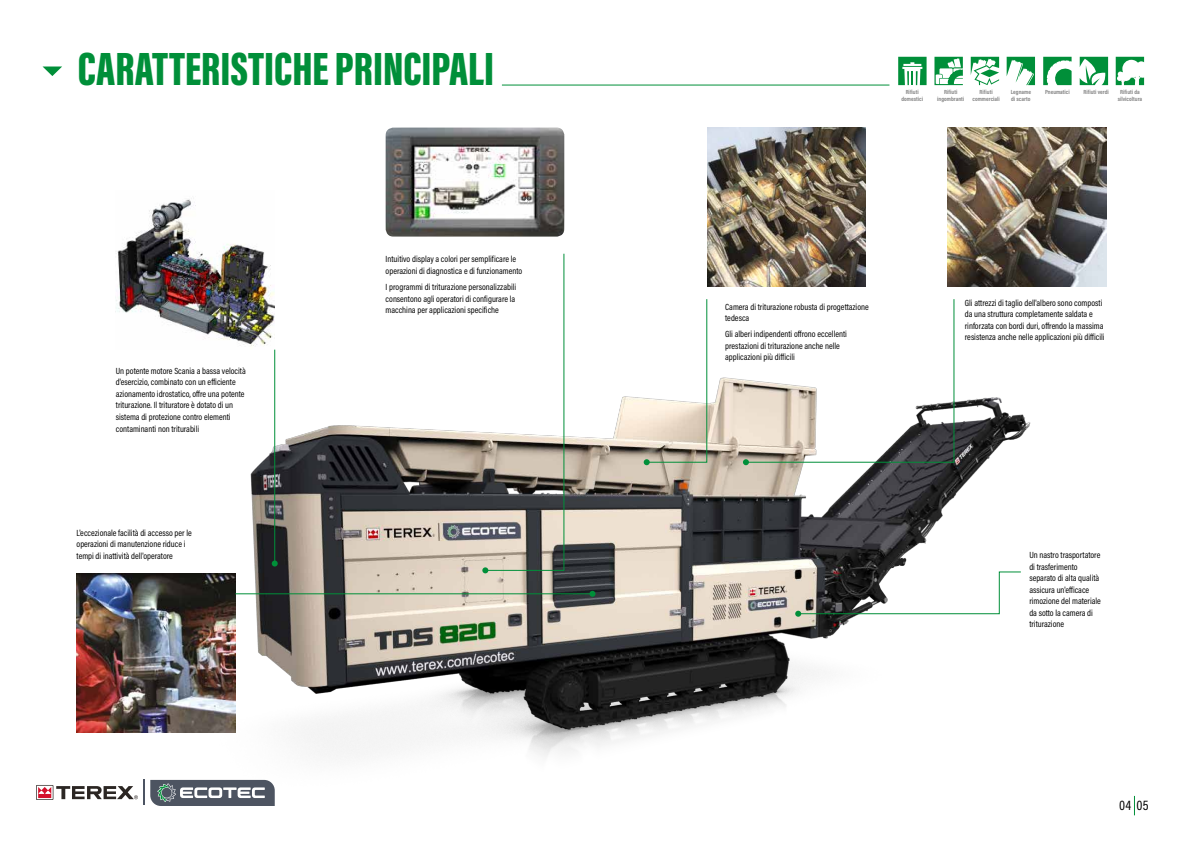
<style>
.page{position:relative;width:1191px;height:842px;background:#fff}
.page>*{position:absolute;margin:0;border:0;box-sizing:border-box;transform-origin:0 0}
.t1{font:900 48px "Acumin Pro Extra Cond";color:#008f39}
.t2{font:14px "Acumin Pro Cond";color:#000}
.t3{font:9px/11.5px "Acumin Pro Cond";color:#000}
.t4{font:700 6px/7px "Acumin Pro Cond";color:#878787;text-align:center}
</style>
<div class="page">
<img style="left:153px;top:301px;width:878px;height:456px">
<img style="left:947px;top:128px;width:159px;height:158px">
<img style="left:707px;top:128px;width:159px;height:158px">
<img style="left:386px;top:128px;width:178px;height:109px">
<img style="left:116px;top:199px;width:159px;height:150px">
<img style="left:77px;top:573px;width:158px;height:159px">
<svg style="left:795px;top:571px;width:226px;height:46px"></svg>
<svg style="left:743px;top:299px;width:211px;height:166px"></svg>
<svg style="left:482px;top:253px;width:82px;height:320px"></svg>
<svg style="left:643px;top:299px;width:64px;height:166px"></svg>
<hr style="left:274px;top:350px;width:1px;height:213px;background:#008f39">
<svg style="left:272px;top:560px;width:6px;height:6px"></svg>
<hr style="left:502px;top:85px;width:387px;height:1px;background:#008f39">
<svg style="left:43px;top:67px;width:19px;height:9px"></svg>
<hr style="left:235px;top:593px;width:357px;height:1px;background:#008f39">
<svg style="left:589px;top:591px;width:6px;height:6px"></svg>
<svg style="left:1134px;top:796px;width:1px;height:19px"></svg>
<svg style="left:1043px;top:57px;width:28px;height:28px"></svg>
<svg style="left:1079px;top:57px;width:29px;height:28px"></svg>
<svg style="left:934px;top:57px;width:29px;height:28px"></svg>
<svg style="left:970px;top:57px;width:29px;height:28px"></svg>
<svg style="left:1006px;top:57px;width:29px;height:28px"></svg>
<svg style="left:898px;top:57px;width:28px;height:28px"></svg>
<svg style="left:1115px;top:57px;width:29px;height:28px"></svg>
<svg style="left:36px;top:785px;width:102px;height:15px"></svg>
<svg style="left:144px;top:779px;width:131px;height:27px"></svg>
<h1 class="t1" style="left:78px;top:39px;width:417px">CARATTERISTICHE PRINCIPALI</h1>
<p class="t3" style="left:116px;top:365px;width:131px">Un potente motore Scania a bassa velocità d'esercizio, combinato con un efficiente azionamento idrostatico, offre una potente triturazione. Il trituratore è dotato di un sistema di protezione contro elementi contaminanti non triturabili</p>
<p class="t3" style="left:77px;top:527px;width:117px">L'eccezionale facilità di accesso per le operazioni di manutenzione riduce i tempi di inattività dell'operatore</p>
<p class="t3" style="left:386px;top:253px;width:138px">Intuitivo display a colori per semplificare le operazioni di diagnostica e di funzionamento</p>
<p class="t3" style="left:386px;top:281px;width:132px;text-align:justify">I programmi di triturazione personalizzabili consentono agli operatori di configurare la macchina per applicazioni specifiche</p>
<p class="t4" style="left:901px;top:88px;width:23px">Rifiuti domestici</p>
<p class="t4" style="left:937px;top:88px;width:28px">Rifiuti ingombranti</p>
<p class="t4" style="left:972px;top:88px;width:29px">Rifiuti commerciali</p>
<p class="t4" style="left:1010px;top:88px;width:22px;text-align:left">Legname di scarto</p>
<p class="t4" style="left:1045px;top:88px;width:26px">Pneumatici</p>
<p class="t4" style="left:1083px;top:88px;width:27px">Rifiuti verdi</p>
<p class="t4" style="left:1117px;top:89px;width:26px">Rifiuti da silvicoltura</p>
<p class="t3" style="left:725px;top:300px;width:145px">Camera di triturazione robusta di progettazione tedesca</p>
<p class="t3" style="left:725px;top:328px;width:123px">Gli alberi indipendenti offrono eccellenti prestazioni di triturazione anche nelle applicazioni più difficili</p>
<p class="t3" style="left:964px;top:297px;width:141px">Gli attrezzi di taglio dell'albero sono composti da una struttura completamente saldata e rinforzata con bordi duri, offrendo la massima resistenza anche nelle applicazioni più difficili</p>
<p class="t3" style="left:1029px;top:549px;width:73px">Un nastro trasportatore di trasferimento separato di alta qualità assicura un'efficace rimozione del materiale da sotto la camera di triturazione</p>
<h2 class="t2" style="left:1119px;top:796px;width:31px">04 05</h2>
</div>
